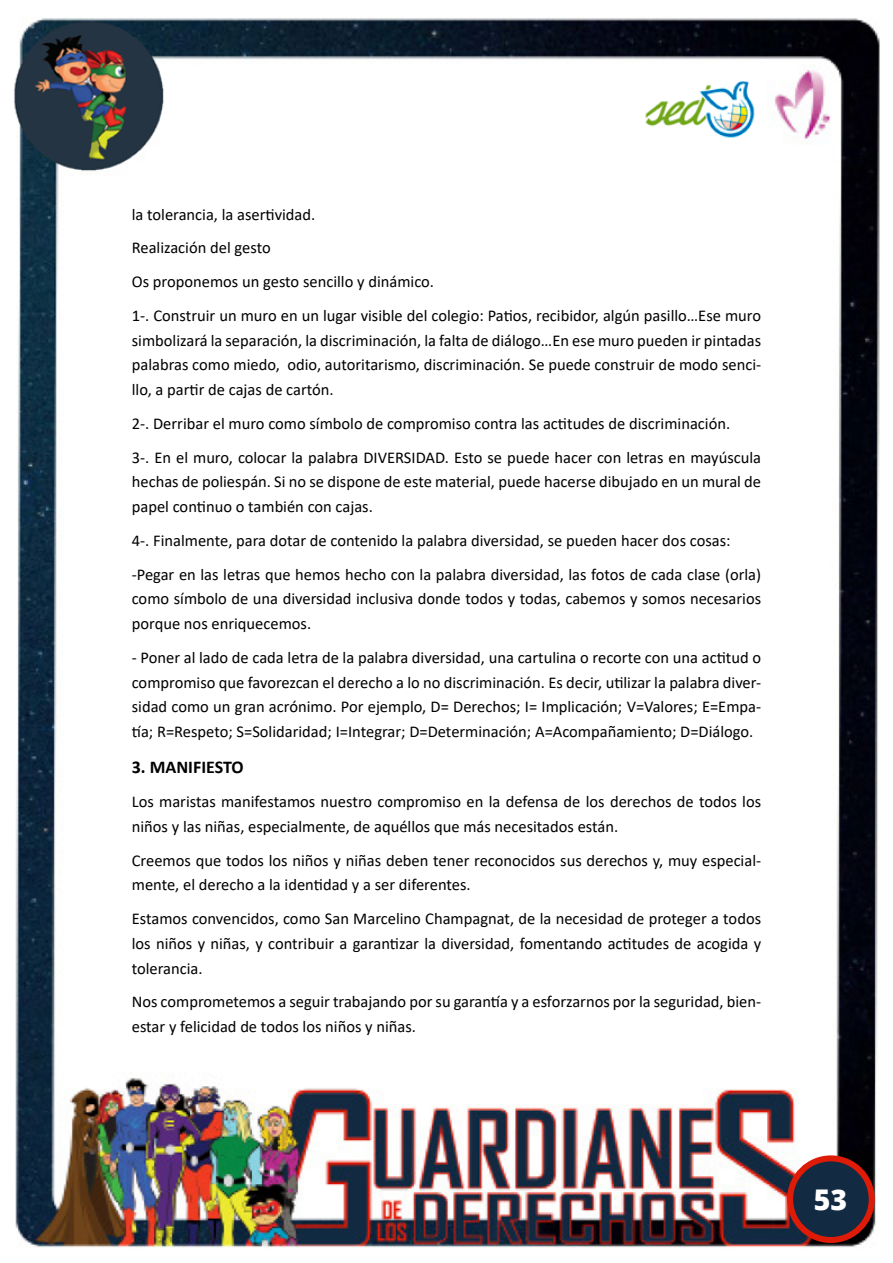
<style>
.page{position:relative;width:893px;height:1263px;background:#fff}
.page>*{position:absolute;margin:0;border:0;box-sizing:border-box;transform-origin:0 0}
.t1{font:800 28.5px "Open Sans";color:#fff}
.t2{font:700 18px "Calibri";color:#000}
.t3{font:16.5px/24.8px "Calibri";color:#000}
</style>
<div class="page">
<img style="left:14px;top:18px;width:866px;height:1230px">
<div style="left:790px;top:1158px;width:82px;height:82px;background:#122a42;border-radius:50%"></div>
<div style="left:787px;top:1155px;width:88px;height:88px;border:6px solid #de1b07;border-radius:50%"></div>
<p class="t3" style="left:132px;top:197px;width:631px;line-height:33.8px">la tolerancia, la asertividad.<br>Realización del gesto<br>Os proponemos un gesto sencillo y dinámico.<br>1-. Construir un muro en un lugar visible del colegio: Patios, recibidor, algún pasillo…Ese muro</p>
<p class="t3" style="left:132px;top:327px;width:631px;text-align:justify">simbolizará la separación, la discriminación, la falta de diálogo…En ese muro pueden ir pintadas palabras como miedo, odio, autoritarismo, discriminación. Se puede construir de modo senci&shy;llo, a partir de cajas de cartón.</p>
<p class="t3" style="left:132px;top:406px;width:631px;line-height:33.8px">2-. Derribar el muro como símbolo de compromiso contra las actitudes de discriminación.<br>3-. En el muro, colocar la palabra DIVERSIDAD. Esto se puede hacer con letras en mayúscula</p>
<p class="t3" style="left:132px;top:469px;width:631px">hechas de poliespán. Si no se dispone de este material, puede hacerse dibujado en un mural de papel continuo o también con cajas.</p>
<p class="t3" style="left:132px;top:523px;width:631px;line-height:33.8px">4-. Finalmente, para dotar de contenido la palabra diversidad, se pueden hacer dos cosas: -Pegar en las letras que hemos hecho con la palabra diversidad, las fotos de cada clase (orla)</p>
<p class="t3" style="left:132px;top:586px;width:631px">como símbolo de una diversidad inclusiva donde todos y todas, cabemos y somos necesarios porque nos enriquecemos.</p>
<p class="t3" style="left:132px;top:645px;width:631px;text-align:justify">- Poner al lado de cada letra de la palabra diversidad, una cartulina o recorte con una actitud o compromiso que favorezcan el derecho a lo no discriminación. Es decir, utilizar la palabra diver&shy;sidad como un gran acrónimo. Por ejemplo, D= Derechos; I= Implicación; V=Valores; E=Empa&shy;tía; R=Respeto; S=Solidaridad; I=Integrar; D=Determinación; A=Acompañamiento; D=Diálogo.</p>
<p class="t2" style="left:132px;top:754px;width:113px">3. MANIFIESTO</p>
<p class="t3" style="left:132px;top:789px;width:631px">Los maristas manifestamos nuestro compromiso en la defensa de los derechos de todos los niños y las niñas, especialmente, de aquéllos que más necesitados están.</p>
<p class="t3" style="left:132px;top:847px;width:631px">Creemos que todos los niños y niñas deben tener reconocidos sus derechos y, muy especial&shy;mente, el derecho a la identidad y a ser diferentes.</p>
<p class="t3" style="left:132px;top:906px;width:631px;text-align:justify">Estamos convencidos, como San Marcelino Champagnat, de la necesidad de proteger a todos los niños y niñas, y contribuir a garantizar la diversidad, fomentando actitudes de acogida y tolerancia.</p>
<p class="t3" style="left:132px;top:989px;width:631px">Nos comprometemos a seguir trabajando por su garantía y a esforzarnos por la seguridad, bien&shy;estar y felicidad de todos los niños y niñas.</p>
<h1 class="t1" style="left:814px;top:1178px;width:35px">53</h1>
</div>
